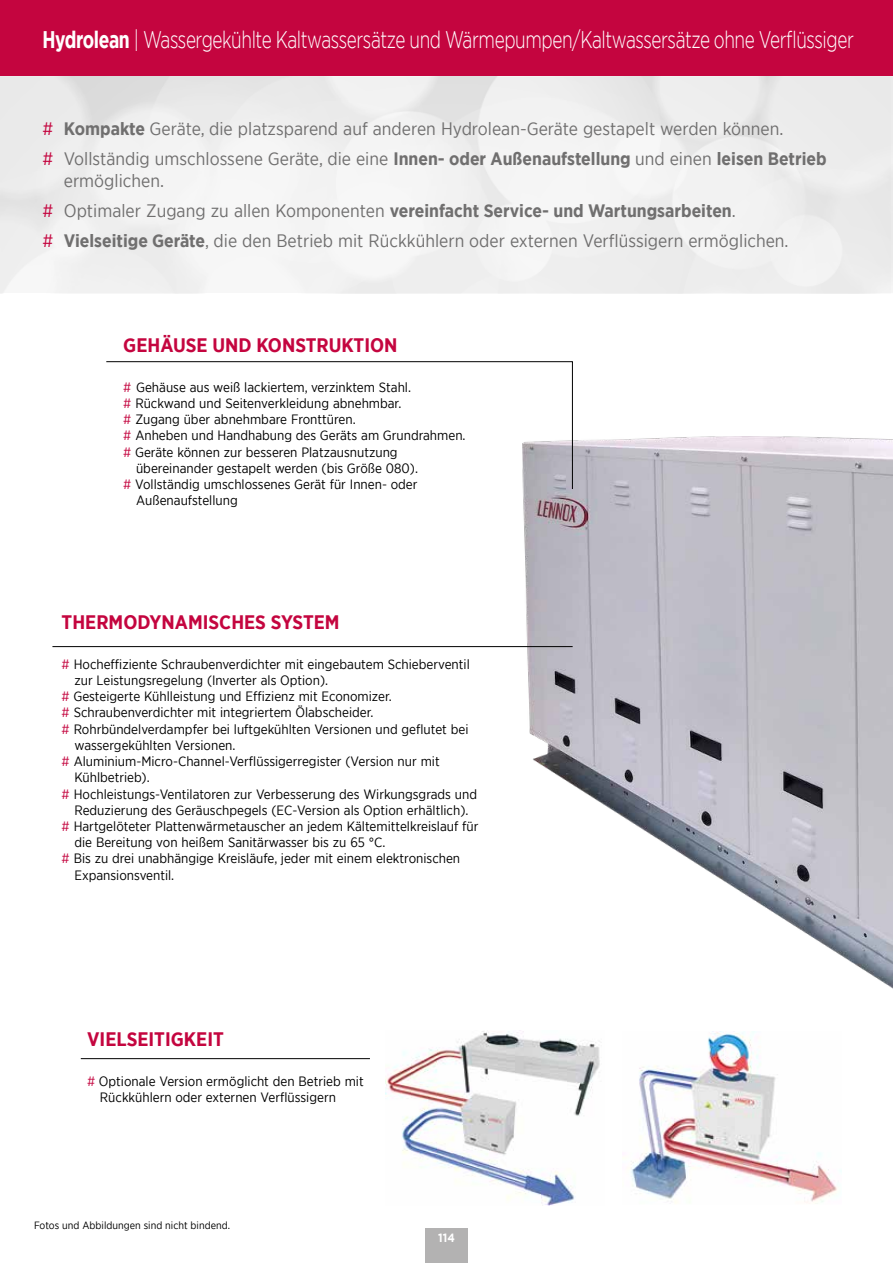
<style>
.page{position:relative;width:893px;height:1263px;background:#fff}
.page>*{position:absolute;margin:0;border:0;box-sizing:border-box;transform-origin:0 0}
.t1{font:300 24px "Gotham Narrow";letter-spacing:-.02em;color:#fff;scale:.83 1}
.t2{font:700 19.5px "Gotham Narrow";color:#c4053f}
.t3{font:18px/30.2px "Gotham Narrow";color:#706f6f}
.t4{font:13.5px/16.2px "Gotham Narrow";color:#000}
.t5{font:700 12px "Gotham";color:#fff;scale:.9 1}
.t6{font:10.5px "Gotham Narrow";color:#000}
.s1{font-weight:700}
.s2{color:#c4053f}
</style>
<div class="page">
<div style="left:0;top:0;width:893px;height:77px;background:#c4053f"></div>
<div style="left:0;top:77px;width:893px;height:216px;background:#f0f0f0"></div>
<img style="left:522px;top:437px;width:371px;height:552px">
<img style="left:631px;top:1031px;width:210px;height:173px">
<img style="left:386px;top:1030px;width:214px;height:175px">
<svg style="left:106px;top:361px;width:467px;height:128px"></svg>
<hr style="left:52px;top:646px;width:521px;height:1px;background:#000">
<hr style="left:81px;top:1058px;width:289px;height:1px;background:#000">
<div style="left:425px;top:1229px;width:43px;height:34px;background:#b3b2b2"></div>
<h1 class="t1" style="left:43px;top:25px;width:979px"><span class="s1">Hydrolean</span> | Wassergekühlte Kaltwassersätze und Wärmepumpen/Kaltwassersätze ohne Verflüssiger</h1>
<h3 class="t3" style="left:43px;top:113px;width:786px"><span class="s2">#</span> <span class="s1">Kompakte</span> Geräte, die platzsparend auf anderen Hydrolean-Geräte gestapelt werden können.<br><span class="s2">#</span> Vollständig umschlossene Geräte, die eine <span class="s1">Innen- oder Außenaufstellung</span> und einen <span class="s1">leisen Betrieb</span></h3>
<h3 class="t3" style="left:43px;top:165px;width:748px;text-indent:21px">ermöglichen.<br><span class="s2">#</span> Optimaler Zugang zu allen Komponenten <span class="s1">vereinfacht Service- und Wartungsarbeiten</span>.<br><span class="s2">#</span> <span class="s1">Vielseitige Geräte</span>, die den Betrieb mit Rückkühlern oder externen Verflüssigern ermöglichen.</h3>
<h2 class="t2" style="left:123px;top:332px;width:276px">GEHÄUSE UND KONSTRUKTION</h2>
<p class="t4" style="left:123px;top:379px;width:289px"><span class="s2">#</span> Gehäuse aus weiß lackiertem, verzinktem Stahl.</p>
<p class="t4" style="left:123px;top:395px;width:280px"><span class="s2">#</span> Rückwand und Seitenverkleidung abnehmbar.</p>
<p class="t4" style="left:123px;top:411px;width:234px"><span class="s2">#</span> Zugang über abnehmbare Fronttüren.</p>
<p class="t4" style="left:123px;top:427px;width:344px"><span class="s2">#</span> Anheben und Handhabung des Geräts am Grundrahmen.</p>
<p class="t4" style="left:123px;top:443px;width:276px"><span class="s2">#</span> Geräte können zur besseren Platzausnutzung</p>
<p class="t4" style="left:136px;top:460px;width:283px">übereinander gestapelt werden (bis Größe 080).</p>
<p class="t4" style="left:123px;top:476px;width:296px"><span class="s2">#</span> Vollständig umschlossenes Gerät für Innen- oder</p>
<p class="t4" style="left:136px;top:492px;width:103px">Außenaufstellung</p>
<h2 class="t2" style="left:62px;top:609px;width:279px">THERMODYNAMISCHES SYSTEM</h2>
<p class="t4" style="left:62px;top:656px;width:410px"><span class="s2">#</span> Hocheffiziente Schraubenverdichter mit eingebautem Schieberventil</p>
<p class="t4" style="left:74px;top:672px;width:255px">zur Leistungsregelung (Inverter als Option).</p>
<p class="t4" style="left:62px;top:688px;width:332px"><span class="s2">#</span> Gesteigerte Kühlleistung und Effizienz mit Economizer.</p>
<p class="t4" style="left:62px;top:704px;width:313px"><span class="s2">#</span> Schraubenverdichter mit integriertem Ölabscheider.</p>
<p class="t4" style="left:62px;top:720px;width:408px"><span class="s2">#</span> Rohrbündelverdampfer bei luftgekühlten Versionen und geflutet bei</p>
<p class="t4" style="left:74px;top:737px;width:163px">wassergekühlten Versionen.</p>
<p class="t4" style="left:62px;top:753px;width:380px"><span class="s2">#</span> Aluminium-Micro-Channel-Verflüssigerregister (Version nur mit</p>
<p class="t4" style="left:74px;top:769px;width:77px">Kühlbetrieb).</p>
<p class="t4" style="left:62px;top:785px;width:417px"><span class="s2">#</span> Hochleistungs-Ventilatoren zur Verbesserung des Wirkungsgrads und</p>
<p class="t4" style="left:74px;top:801px;width:396px">Reduzierung des Geräuschpegels (EC-Version als Option erhältlich).</p>
<p class="t4" style="left:62px;top:818px;width:418px"><span class="s2">#</span> Hartgelöteter Plattenwärmetauscher an jedem Kältemittelkreislauf für</p>
<p class="t4" style="left:74px;top:834px;width:313px">die Bereitung von heißem Sanitärwasser bis zu 65 °C.</p>
<p class="t4" style="left:62px;top:850px;width:400px"><span class="s2">#</span> Bis zu drei unabhängige Kreisläufe, jeder mit einem elektronischen</p>
<p class="t4" style="left:74px;top:866px;width:101px">Expansionsventil.</p>
<h2 class="t2" style="left:87px;top:1026px;width:138px">VIELSEITIGKEIT</h2>
<p class="t4" style="left:100px;top:1073px;width:265px;text-indent:-13px"><span class="s2">#</span> Optionale Version ermöglicht den Betrieb mit<br>Rückkühlern oder externen Verflüssigern</p>
<p class="t6" style="left:34px;top:1219px;width:198px">Fotos und Abbildungen sind nicht bindend.</p>
<p class="t5" style="left:438px;top:1230px;width:20px">114</p>
</div>
